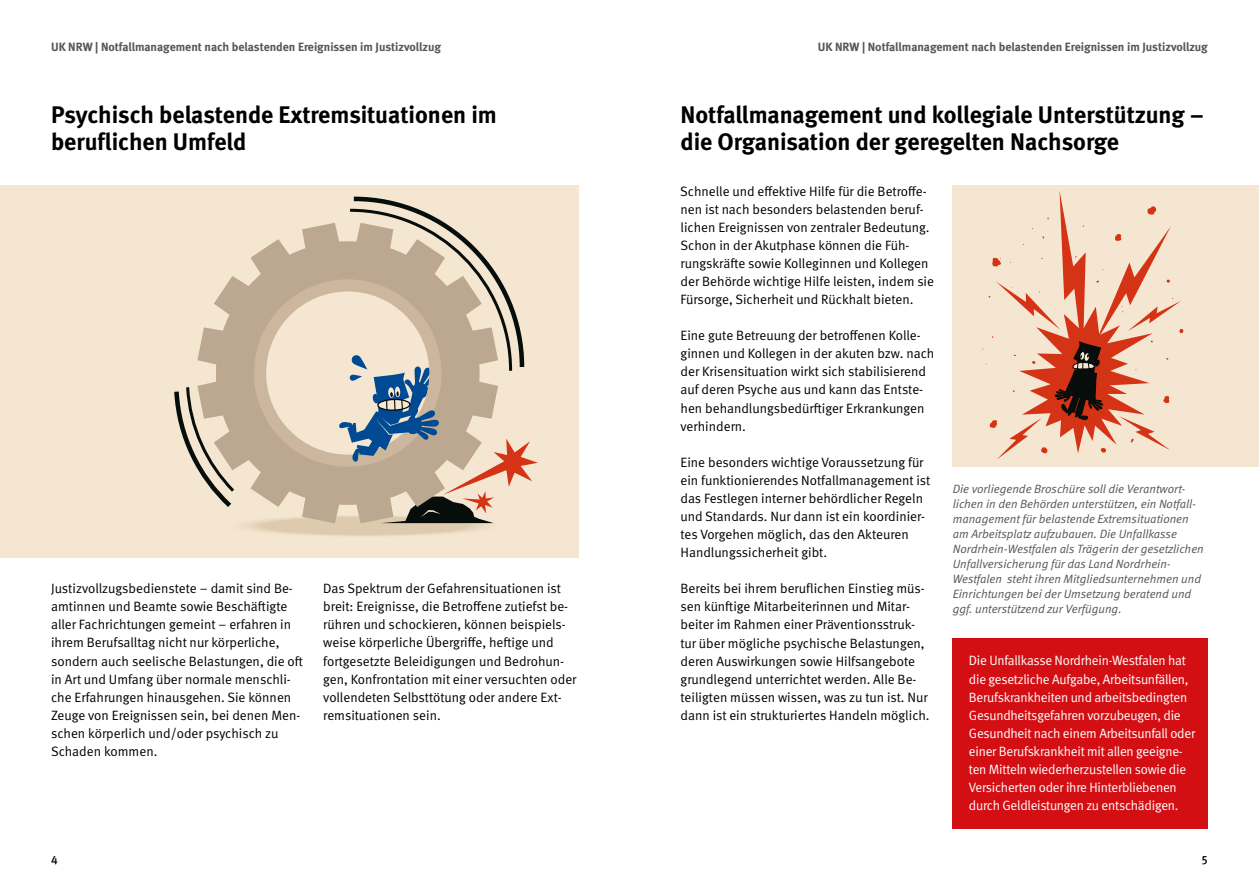
<style>
.page{position:relative;width:1259px;height:893px;background:#fff}
.page>*{position:absolute;margin:0;border:0;box-sizing:border-box;transform-origin:0 0}
.t1{font:700 24px/27px "DGUV Meta";color:#000}
.t2{font:13.5px/18.1px "DGUV Meta";color:#000}
.t3{font:13.5px/18px "DGUV Meta";letter-spacing:-.015em;color:#fff}
.t4{font:italic 12px/15px "DGUV Meta";color:#565656}
.t5{font:700 12px "DGUV Meta";color:#565656}
.t6{font:500 12px "DGUV Meta";color:#000}
</style>
<div class="page">
<div style="left:952px;top:638px;width:256px;height:190px;background:#d40f14"></div>
<div style="left:952px;top:185px;width:307px;height:282px;background:#f4e6d0"></div>
<svg style="left:982px;top:191px;width:201px;height:269px"></svg>
<div style="left:0;top:185px;width:578px;height:372px;background:#f4e6d0"></div>
<svg style="left:174px;top:196px;width:364px;height:340px"></svg>
<p class="t5" style="left:51px;top:40px;width:391px">UK NRW | Notfallmanagement nach belastenden Ereignissen im Justizvollzug</p>
<p class="t5" style="left:818px;top:40px;width:391px">UK NRW | Notfallmanagement nach belastenden Ereignissen im Justizvollzug</p>
<h1 class="t1" style="left:51px;top:102px;width:447px">Psychisch belastende Extremsituationen im beruflichen Umfeld</h1>
<p class="t2" style="left:51px;top:580px;width:253px">Justizvollzugsbedienstete – damit sind Be&shy;amtinnen und Beamte sowie Beschäftigte aller Fachrichtungen gemeint – erfahren in ihrem Berufsalltag nicht nur körperliche, sondern auch seelische Belastungen, die oft in Art und Umfang über normale menschli&shy;che Erfahrungen hinausgehen. Sie können Zeuge von Ereignissen sein, bei denen Men&shy;schen körperlich und/oder psychisch zu Schaden kommen.</p>
<p class="t2" style="left:323px;top:580px;width:255px">Das Spektrum der Gefahrensituationen ist breit: Ereignisse, die Betroffene zutiefst be&shy;rühren und schockieren, können beispiels&shy;weise körperliche Übergriffe, heftige und fortgesetzte Beleidigungen und Bedrohun&shy;gen, Konfrontation mit einer versuchten oder vollendeten Selbsttötung oder andere Ext&shy;remsituationen sein.</p>
<h1 class="t1" style="left:680px;top:102px;width:525px">Notfallmanagement und kollegiale Unterstützung – die Organisation der geregelten Nachsorge</h1>
<p class="t2" style="left:680px;top:182px;width:255px">Schnelle und effektive Hilfe für die Betroffe&shy;nen ist nach besonders belastenden beruf&shy;lichen Ereignissen von zentraler Bedeutung.<br>Schon in der Akutphase können die Füh&shy;rungskräfte sowie Kolleginnen und Kollegen der Behörde wichtige Hilfe leisten, indem sie Fürsorge, Sicherheit und Rückhalt bieten.</p>
<p class="t2" style="left:680px;top:327px;width:255px">Eine gute Betreuung der betroffenen Kolle&shy;ginnen und Kollegen in der akuten bzw. nach der Krisensituation wirkt sich stabilisierend auf deren Psyche aus und kann das Entste&shy;hen behandlungsbedürftiger Erkrankungen verhindern.</p>
<p class="t2" style="left:680px;top:453px;width:251px">Eine besonders wichtige Voraussetzung für ein funktionierendes Notfallmanagement ist das Festlegen interner behördlicher Regeln und Standards. Nur dann ist ein koordinier&shy;tes Vorgehen möglich, das den Akteuren Handlungssicherheit gibt.</p>
<p class="t2" style="left:680px;top:580px;width:249px">Bereits bei ihrem beruflichen Einstieg müs&shy;sen künftige Mitarbeiterinnen und Mitar&shy;beiter im Rahmen einer Präventionsstruk&shy;tur über mögliche psychische Belastungen, deren Auswirkungen sowie Hilfsangebote grundlegend unterrichtet werden. Alle Be&shy;teiligten müssen wissen, was zu tun ist. Nur dann ist ein strukturiertes Handeln möglich.</p>
<p class="t4" style="left:952px;top:481px;width:253px">Die vorliegende Broschüre soll die Verantwort&shy;lichen in den Behörden unterstützen, ein Notfall&shy;management für belastende Extremsituationen am Arbeitsplatz aufzubauen. Die Unfallkasse Nordrhein-Westfalen als Trägerin der gesetzlichen Unfallversicherung für das Land Nordrhein-Westfalen steht ihren Mitgliedsunternehmen und Einrichtungen bei der Umsetzung beratend und ggf. unterstützend zur Verfügung.</p>
<p class="t3" style="left:969px;top:652px;width:228px">Die Unfallkasse Nordrhein-Westfalen hat die gesetzliche Aufgabe, Arbeitsunfällen, Berufskrankheiten und arbeitsbedingten Gesundheitsgefahren vorzubeugen, die Gesundheit nach einem Arbeitsunfall oder einer Berufskrankheit mit allen geeigne&shy;ten Mitteln wiederherzustellen sowie die Versicherten oder ihre Hinterbliebenen durch Geldleistungen zu entschädigen.</p>
<p class="t6" style="left:51px;top:853px;width:8px">4</p>
<p class="t6" style="left:1202px;top:853px;width:7px">5</p>
</div>
